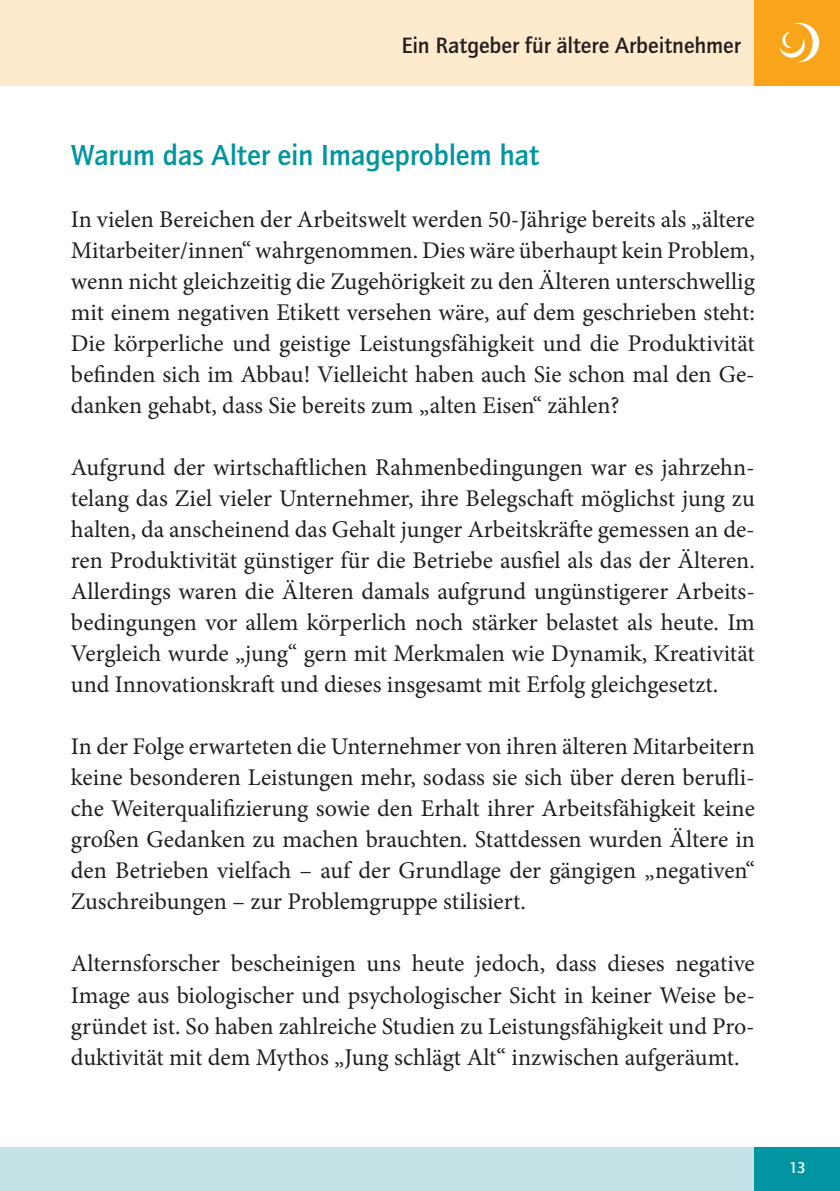
<style>
.page{position:relative;width:840px;height:1191px;background:#fff}
.page>*{position:absolute;margin:0;border:0;box-sizing:border-box;transform-origin:0 0}
.t1{font:500 30px "Quay Sans ITC Std";letter-spacing:-.005em;color:#0095a1}
.t2{font:24px/31px "Minion Pro";color:#231f20;text-align:justify}
.t3{font:500 23px "Quay Sans ITC Std";color:#231f20}
.t4{font:500 16px "Quay Sans ITC Std";color:#fff}
</style>
<div class="page">
<div style="left:0;top:0;width:839px;height:85px;background:#feeacc"></div>
<div style="left:0;top:1147px;width:839px;height:44px;background:#c5e2e7"></div>
<div style="left:754px;top:1147px;width:85px;height:44px;background:#0095a1"></div>
<div style="left:754px;top:0;width:85px;height:85px;background:#f9a51b"></div>
<svg style="left:779px;top:23px;width:39px;height:39px"></svg>
<p class="t3" style="left:401px;top:31px;width:340px">Ein Ratgeber für ältere Arbeitnehmer</p>
<p class="t1" style="left:71px;top:137px;width:469px">Warum das Alter ein Imageproblem hat</p>
<p class="t2" style="left:71px;top:204px;width:685px">In vielen Bereichen der Arbeitswelt werden 50-Jährige bereits als „ältere Mitarbeiter/innen“ wahrgenommen. Dies wäre überhaupt kein Problem, wenn nicht gleichzeitig die Zugehörigkeit zu den Älteren unterschwellig mit einem negativen Etikett versehen wäre, auf dem geschrieben steht:<br>Die körperliche und geistige Leistungsfähigkeit und die Produktivität befinden sich im Abbau! Vielleicht haben auch Sie schon mal den Ge&shy;danken gehabt, dass Sie bereits zum „alten Eisen“ zählen?</p>
<p class="t2" style="left:71px;top:452px;width:685px">Aufgrund der wirtschaftlichen Rahmenbedingungen war es jahrzehn&shy;telang das Ziel vieler Unternehmer, ihre Belegschaft möglichst jung zu halten, da anscheinend das Gehalt junger Arbeitskräfte gemessen an de&shy;ren Produktivität günstiger für die Betriebe ausfiel als das der Älteren.<br>Allerdings waren die Älteren damals aufgrund ungünstigerer Arbeits&shy;bedingungen vor allem körperlich noch stärker belastet als heute. Im Vergleich wurde „jung“ gern mit Merkmalen wie Dynamik, Kreativität und Innovationskraft und dieses insgesamt mit Erfolg gleichgesetzt.</p>
<p class="t2" style="left:71px;top:731px;width:685px">In der Folge erwarteten die Unternehmer von ihren älteren Mitarbeitern keine besonderen Leistungen mehr, sodass sie sich über deren berufli&shy;che Weiterqualifizierung sowie den Erhalt ihrer Arbeitsfähigkeit keine großen Gedanken zu machen brauchten. Stattdessen wurden Ältere in den Betrieben vielfach – auf der Grundlage der gängigen „negativen“ Zuschreibungen – zur Problemgruppe stilisiert.</p>
<p class="t2" style="left:71px;top:948px;width:685px">Alternsforscher bescheinigen uns heute jedoch, dass dieses negative Image aus biologischer und psychologischer Sicht in keiner Weise be&shy;gründet ist. So haben zahlreiche Studien zu Leistungsfähigkeit und Pro&shy;duktivität mit dem Mythos „Jung schlägt Alt“ inzwischen aufgeräumt.</p>
<p class="t4" style="left:788px;top:1158px;width:18px">13</p>
</div>
